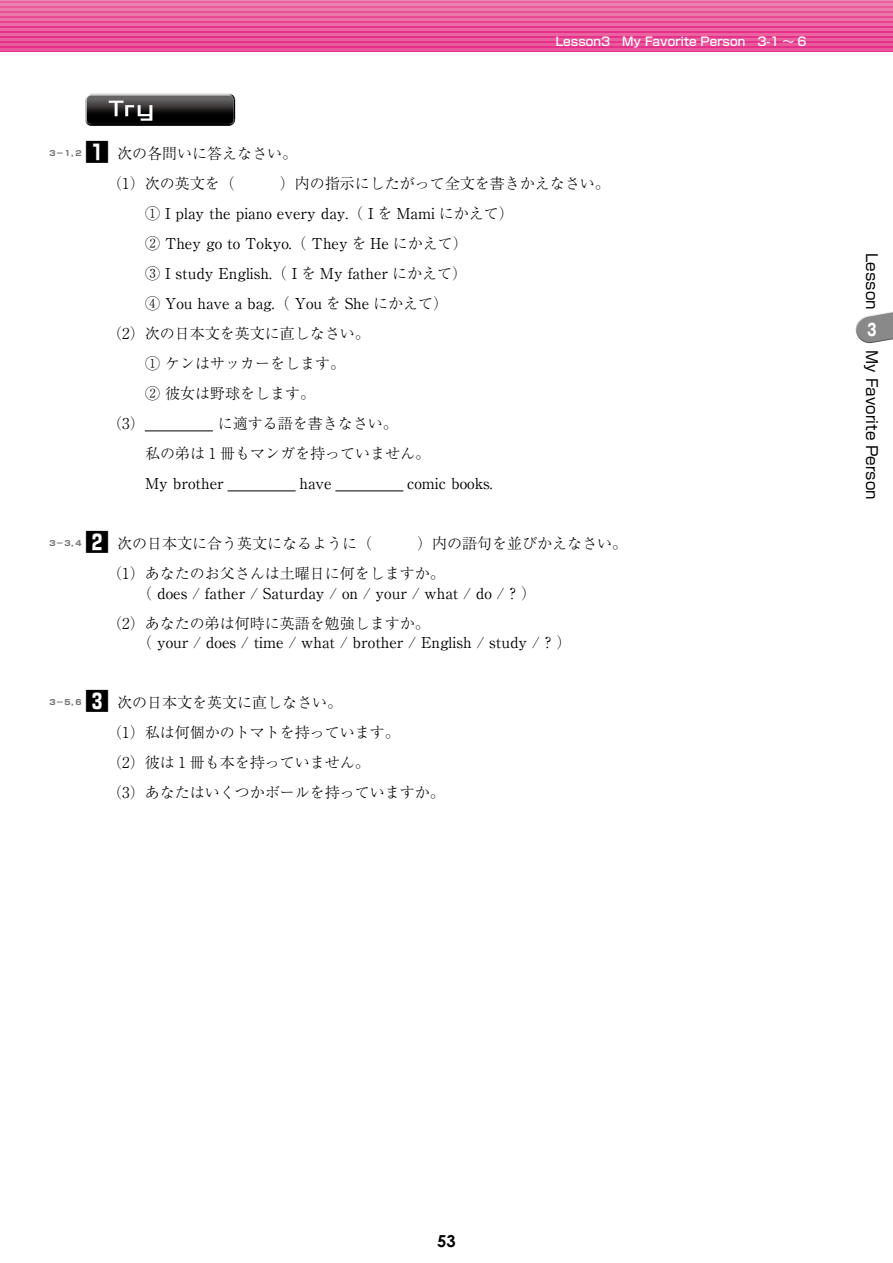
<style>
.page{position:relative;width:893px;height:1263px;background:#fff}
.page>*{position:absolute;margin:0;border:0;box-sizing:border-box;transform-origin:0 0}
.t1{font:700 16.5px "Century Gothic";color:#000}
.t2{font:700 16.5px "Gothic MB101 Pr 6";color:#fff;scale:.75 1}
.t3{font:300 15px/30px "Ryumin Pr 6";color:#000}
.t4{font:15px/30px "Ryumin Pr 6";color:#000}
.t5{font:15px "Shin Go Pr 6";color:#000}
.t6{font:500 12px "Shin Go Pro";color:#fff}
.t7{font:700 7.5px "Shin Go Pr 6";color:#727171}
.s1{font-family:"Shin Go Pr 6";font-weight:700;font-size:24px}
.s2{font-weight:300}
</style>
<div class="page">
<svg style="left:0;top:0;width:893px;height:52px;background:#e84d97"></svg>
<hr style="left:1px;top:0;width:892px;height:1px;background:#ee84b2">
<hr style="left:1px;top:4px;width:892px;height:2px;background:#ed7faf">
<hr style="left:1px;top:9px;width:892px;height:2px;background:#ec7aac">
<hr style="left:1px;top:14px;width:892px;height:2px;background:#ec75a9">
<hr style="left:1px;top:19px;width:892px;height:2px;background:#eb70a7">
<hr style="left:1px;top:24px;width:892px;height:2px;background:#eb6ca4">
<hr style="left:1px;top:29px;width:892px;height:2px;background:#ea67a2">
<hr style="left:1px;top:34px;width:892px;height:2px;background:#ea639f">
<hr style="left:1px;top:39px;width:892px;height:2px;background:#e95e9d">
<hr style="left:1px;top:44px;width:892px;height:2px;background:#e95a9b">
<hr style="left:1px;top:49px;width:892px;height:2px;background:#e95699">
<svg style="left:85px;top:94px;width:150px;height:32px;background:#3e3d3d"></svg>
<svg style="left:855px;top:311px;width:38px;height:33px"></svg>
<hr style="left:145px;top:431px;width:68px;height:1px;background:#000">
<hr style="left:228px;top:491px;width:68px;height:1px;background:#000">
<hr style="left:335px;top:491px;width:68px;height:1px;background:#000">
<p class="t6" style="left:556px;top:31px;width:252px">Lesson3　My Favorite Person　3-1 ～ 6</p>
<p class="t3" style="left:85px;top:138px;width:213px"><span class="s1">1</span> 次の各問いに答えなさい。</p>
<p class="t3" style="left:107px;top:168px;width:504px">（1）次の英文を（　　　）内の指示にしたがって全文を書きかえなさい。</p>
<p class="t4" style="left:145px;top:198px;width:370px"><span class="s2">①</span> I play the piano every day.<span class="s2">（</span> I <span class="s2">を</span> Mami <span class="s2">にかえて）</span></p>
<p class="t4" style="left:145px;top:228px;width:324px"><span class="s2">②</span> They go to Tokyo.<span class="s2">（</span> They <span class="s2">を</span> He <span class="s2">にかえて）</span></p>
<p class="t4" style="left:145px;top:258px;width:323px"><span class="s2">③</span> I study English.<span class="s2">（</span> I <span class="s2">を</span> My father <span class="s2">にかえて）</span></p>
<p class="t4" style="left:145px;top:288px;width:305px"><span class="s2">④</span> You have a bag.<span class="s2">（</span> You <span class="s2">を</span> She <span class="s2">にかえて）</span></p>
<p class="t3" style="left:107px;top:318px;width:264px">（2）次の日本文を英文に直しなさい。</p>
<p class="t3" style="left:145px;top:348px;width:201px">① ケンはサッカーをします。</p>
<p class="t3" style="left:145px;top:378px;width:171px">② 彼女は野球をします。</p>
<p class="t3" style="left:107px;top:408px;width:39px">（3）</p>
<p class="t3" style="left:145px;top:408px;width:286px;text-indent:73px">に適する語を書きなさい。<br>私の弟は 1 冊もマンガを持っていません。</p>
<p class="t4" style="left:145px;top:468px;width:80px">My brother</p>
<p class="t4" style="left:299px;top:468px;width:34px">have</p>
<p class="t4" style="left:407px;top:468px;width:87px">comic books.</p>
<p class="t3" style="left:107px;top:528px;width:521px;text-indent:-22px"><span class="s1">2</span> 次の日本文に合う英文になるように（　　　）内の語句を並びかえなさい。（1）あなたのお父さんは土曜日に何をしますか。</p>
<p class="t4" style="left:107px;top:577px;width:430px;text-indent:30px"><span class="s2">（</span> does / father / Saturday / on / your / what / do / ? <span class="s2">）（2）あなたの弟は何時に英語を勉強しますか。</span></p>
<p class="t4" style="left:137px;top:627px;width:436px"><span class="s2">（</span> your / does / time / what / brother / English / study / ? <span class="s2">）</span></p>
<p class="t3" style="left:107px;top:687px;width:339px;text-indent:-22px"><span class="s1">3</span> 次の日本文を英文に直しなさい。<br>（1）私は何個かのトマトを持っています。<br>（2）彼は 1 冊も本を持っていません。<br>（3）あなたはいくつかボールを持っていますか。</p>
<p class="t7" style="left:49px;top:148px;width:35px">３－１，２</p>
<p class="t7" style="left:49px;top:538px;width:35px">３－３，４</p>
<p class="t7" style="left:49px;top:697px;width:35px">３－５，６</p>
<p class="t5" style="left:884px;top:253px;width:58px;rotate:90deg">Lesson</p>
<p class="t2" style="left:867px;top:316px;width:14px">3</p>
<p class="t5" style="left:884px;top:350px;width:151px;rotate:90deg">My Favorite Person</p>
<p class="t1" style="left:437px;top:1228px;width:20px">53</p>
</div>
